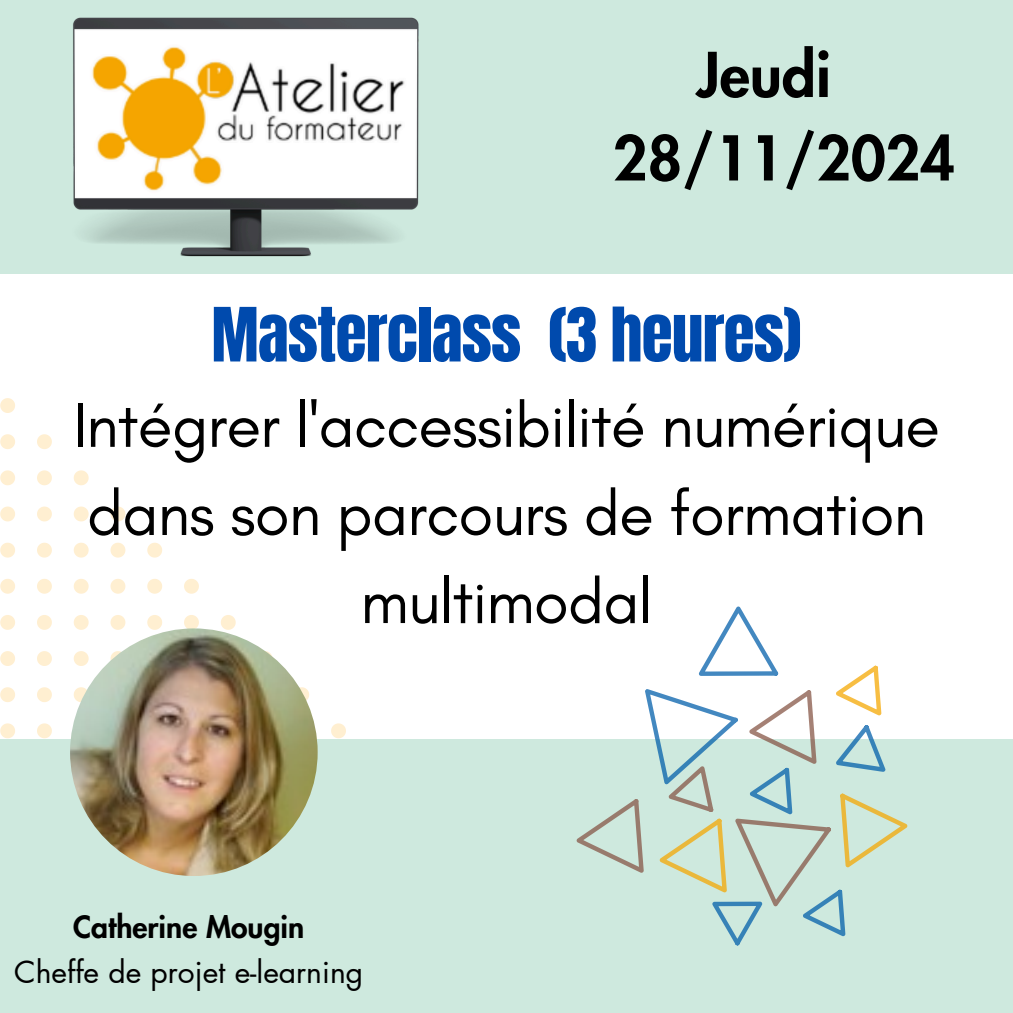
<style>
.page{position:relative;width:1013px;height:1013px;background:#fff}
.page>*{position:absolute;margin:0;border:0;box-sizing:border-box;transform-origin:0 0}
.t1{font:63.5px/87.2px "Glacial Indifference";letter-spacing:-.015em;color:#000;text-align:center}
.t2{font:800 60px/83.5px "Futura LT Pro";color:#000}
.t3{font:30px "Futura LT Pro";color:#000}
.t4{font:800 30px "Futura LT Pro";color:#000}
.s1{font-family:"Anton";color:#004aad}
</style>
<div class="page">
<div style="left:0;top:739px;width:1012px;height:273px;background:#cee9de"></div>
<svg style="left:0;top:398px;width:15px;height:15px"></svg>
<svg style="left:0;top:434px;width:15px;height:15px"></svg>
<svg style="left:37px;top:434px;width:15px;height:15px"></svg>
<svg style="left:0;top:470px;width:15px;height:15px"></svg>
<svg style="left:37px;top:470px;width:15px;height:15px"></svg>
<svg style="left:74px;top:470px;width:15px;height:15px"></svg>
<svg style="left:0;top:506px;width:15px;height:15px"></svg>
<svg style="left:37px;top:506px;width:15px;height:15px"></svg>
<svg style="left:74px;top:506px;width:15px;height:15px"></svg>
<svg style="left:110px;top:506px;width:15px;height:15px"></svg>
<svg style="left:0;top:542px;width:15px;height:15px"></svg>
<svg style="left:37px;top:542px;width:15px;height:15px"></svg>
<svg style="left:74px;top:542px;width:15px;height:15px"></svg>
<svg style="left:110px;top:542px;width:15px;height:15px"></svg>
<svg style="left:147px;top:542px;width:15px;height:15px"></svg>
<svg style="left:0;top:579px;width:15px;height:14px"></svg>
<svg style="left:37px;top:579px;width:15px;height:14px"></svg>
<svg style="left:74px;top:579px;width:15px;height:14px"></svg>
<svg style="left:110px;top:579px;width:15px;height:14px"></svg>
<svg style="left:147px;top:579px;width:15px;height:14px"></svg>
<svg style="left:184px;top:579px;width:15px;height:14px"></svg>
<svg style="left:0;top:615px;width:15px;height:15px"></svg>
<svg style="left:37px;top:615px;width:15px;height:15px"></svg>
<svg style="left:74px;top:615px;width:15px;height:15px"></svg>
<svg style="left:110px;top:615px;width:15px;height:15px"></svg>
<svg style="left:147px;top:615px;width:15px;height:15px"></svg>
<svg style="left:184px;top:615px;width:15px;height:13px"></svg>
<svg style="left:221px;top:615px;width:15px;height:15px"></svg>
<svg style="left:0;top:651px;width:15px;height:15px"></svg>
<svg style="left:37px;top:651px;width:15px;height:15px"></svg>
<svg style="left:74px;top:651px;width:15px;height:15px"></svg>
<svg style="left:110px;top:651px;width:11px;height:9px"></svg>
<svg style="left:0;top:687px;width:15px;height:15px"></svg>
<svg style="left:37px;top:687px;width:15px;height:15px"></svg>
<svg style="left:74px;top:687px;width:13px;height:15px"></svg>
<svg style="left:300px;top:687px;width:9px;height:13px"></svg>
<svg style="left:0;top:723px;width:15px;height:15px"></svg>
<svg style="left:37px;top:723px;width:15px;height:15px"></svg>
<svg style="left:331px;top:723px;width:15px;height:15px"></svg>
<div style="left:0;top:0;width:1012px;height:274px;background:#cee9de"></div>
<img style="left:70px;top:628px;width:248px;height:248px;border-radius:50%">
<img style="left:73px;top:18px;width:346px;height:238px">
<svg style="left:576px;top:606px;width:332px;height:340px"></svg>
<h2 class="t2" style="left:613px;top:36px;width:344px;text-indent:84px">Jeudi<br>28/11/2024</h2>
<p class="t1" style="left:73px;top:295px;width:868px"><span class="s1">Masterclass (3 heures)<br></span>Intégrer l'accessibilité numérique dans son parcours de formation multimodal</p>
<p class="t4" style="left:73px;top:913px;width:233px">Catherine Mougin</p>
<p class="t3" style="left:14px;top:957px;width:350px">Cheffe de projet e-learning</p>
</div>
